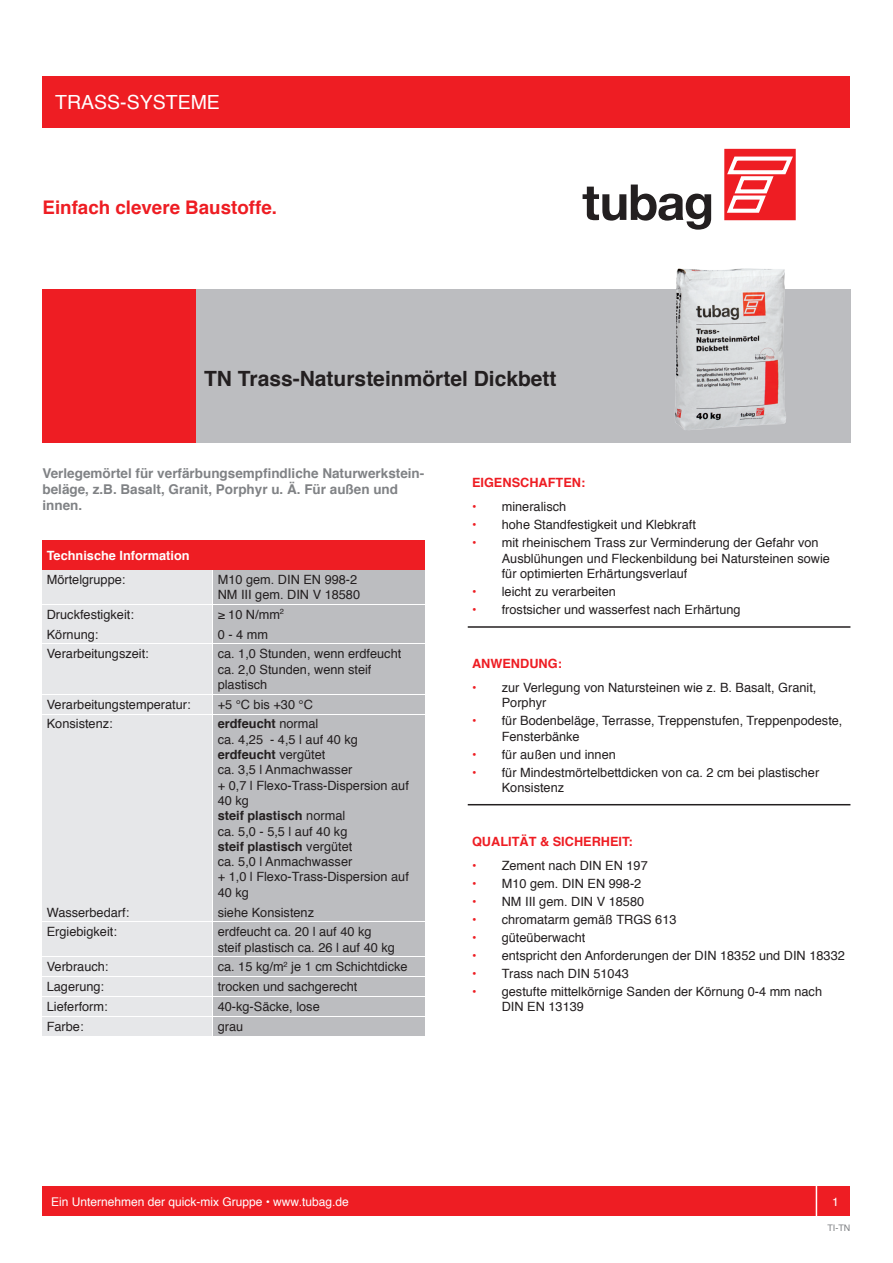
<style>
.page{position:relative;width:893px;height:1263px;background:#fff}
.page>*{position:absolute;margin:0;border:0;box-sizing:border-box;transform-origin:0 0}
.t1{font:700 21px "Helvetica";color:#231f20}
.t2{font:19.5px "Helvetica";color:#fff}
.t3{font:700 18.75px "Helvetica";color:#ee1d23}
.t4{font:700 13.5px/16.2px "Helvetica";color:#808285}
.t5{font:12.75px/15.3px "Helvetica";color:#231f20}
.t6{font:700 12.75px "Helvetica";color:#231f20}
.t7{font:700 12.75px "Helvetica";color:#ee1d23}
.t8{font:700 12.75px "Helvetica";color:#fff}
.t9{font:12px "Helvetica";color:#fff}
.t10{font:9px "Helvetica";color:#808285}
.s1{font-weight:400}
</style>
<div class="page">
<div style="left:43px;top:77px;width:807px;height:51px;background:#ee1d23"></div>
<div style="left:725px;top:150px;width:70px;height:69px;background:#ee1d23"></div>
<div style="left:724px;top:149px;width:72px;height:71px;border:1px solid #ee1d23"></div>
<svg style="left:727px;top:157px;width:66px;height:56px"></svg>
<svg style="left:583px;top:185px;width:128px;height:45px"></svg>
<div style="left:43px;top:1186px;width:807px;height:30px;background:#ee1d23"></div>
<div style="left:816px;top:1181px;width:39px;height:40px;border:2px solid #fff"></div>
<div style="left:191px;top:289px;width:659px;height:153px;background:#bcbdc0"></div>
<div style="left:43px;top:289px;width:153px;height:153px;background:#ee1d23"></div>
<img style="left:675px;top:268px;width:111px;height:162px">
<div style="left:43px;top:540px;width:382px;height:30px;background:#ee1d23"></div>
<div style="left:43px;top:570px;width:169px;height:34px;background:#e6e7e9"></div>
<div style="left:213px;top:570px;width:212px;height:34px;background:#bcbdc0"></div>
<div style="left:43px;top:605px;width:169px;height:18px;background:#e6e7e9"></div>
<div style="left:213px;top:605px;width:212px;height:18px;background:#bcbdc0"></div>
<div style="left:43px;top:625px;width:169px;height:18px;background:#e6e7e9"></div>
<div style="left:213px;top:625px;width:212px;height:18px;background:#bcbdc0"></div>
<div style="left:43px;top:644px;width:169px;height:49px;background:#e6e7e9"></div>
<div style="left:213px;top:644px;width:212px;height:49px;background:#bcbdc0"></div>
<div style="left:43px;top:695px;width:169px;height:18px;background:#e6e7e9"></div>
<div style="left:213px;top:695px;width:212px;height:18px;background:#bcbdc0"></div>
<div style="left:43px;top:715px;width:169px;height:186px;background:#e6e7e9"></div>
<div style="left:213px;top:715px;width:212px;height:186px;background:#bcbdc0"></div>
<div style="left:43px;top:903px;width:169px;height:18px;background:#e6e7e9"></div>
<div style="left:213px;top:903px;width:212px;height:18px;background:#bcbdc0"></div>
<div style="left:43px;top:922px;width:169px;height:34px;background:#e6e7e9"></div>
<div style="left:213px;top:922px;width:212px;height:34px;background:#bcbdc0"></div>
<div style="left:43px;top:957px;width:169px;height:19px;background:#e6e7e9"></div>
<div style="left:213px;top:957px;width:212px;height:19px;background:#bcbdc0"></div>
<div style="left:43px;top:977px;width:169px;height:19px;background:#e6e7e9"></div>
<div style="left:213px;top:977px;width:212px;height:19px;background:#bcbdc0"></div>
<div style="left:43px;top:997px;width:169px;height:18px;background:#e6e7e9"></div>
<div style="left:213px;top:997px;width:212px;height:18px;background:#bcbdc0"></div>
<div style="left:43px;top:1017px;width:169px;height:18px;background:#e6e7e9"></div>
<div style="left:213px;top:1017px;width:212px;height:18px;background:#bcbdc0"></div>
<hr style="left:468px;top:626px;width:382px;height:2px;background:#231f20">
<hr style="left:468px;top:804px;width:382px;height:1px;background:#231f20">
<p class="t2" style="left:55px;top:87px;width:166px">TRASS-SYSTEME</p>
<p class="t3" style="left:43px;top:192px;width:236px">Einfach clevere Baustoffe.</p>
<p class="t1" style="left:204px;top:361px;width:354px">TN Trass-Natursteinmörtel Dickbett</p>
<p class="t4" style="left:43px;top:465px;width:383px">Verlegemörtel für verfärbungsempfindliche Naturwerkstein&shy;beläge, z.B. Basalt, Granit, Porphyr u. Ä. Für außen und innen.</p>
<p class="t8" style="left:47px;top:545px;width:144px">Technische Information</p>
<p class="t5" style="left:47px;top:572px;width:80px">Mörtelgruppe:</p>
<p class="t5" style="left:218px;top:572px;width:141px">M10 gem. DIN EN 998-2</p>
<p class="t5" style="left:218px;top:587px;width:144px">NM III gem. DIN V 18580</p>
<p class="t5" style="left:47px;top:607px;width:89px">Druckfestigkeit:</p>
<p class="t5" style="left:218px;top:607px;width:68px">≥ 10 N/mm<sup>2</sup></p>
<p class="t5" style="left:47px;top:627px;width:53px">Körnung:</p>
<p class="t5" style="left:218px;top:627px;width:52px">0 - 4 mm</p>
<p class="t5" style="left:47px;top:646px;width:104px">Verarbeitungszeit:</p>
<p class="t5" style="left:218px;top:646px;width:185px">ca. 1,0 Stunden, wenn erdfeucht</p>
<p class="t5" style="left:218px;top:662px;width:155px">ca. 2,0 Stunden, wenn steif plastisch</p>
<p class="t5" style="left:47px;top:697px;width:145px">Verarbeitungstemperatur:</p>
<p class="t5" style="left:218px;top:697px;width:97px">+5 °C bis +30 °C</p>
<p class="t5" style="left:47px;top:717px;width:67px">Konsistenz:</p>
<p class="t6" style="left:218px;top:714px;width:102px">erdfeucht <span class="s1">normal</span></p>
<p class="t5" style="left:218px;top:732px;width:142px">ca. 4,25 - 4,5 l auf 40 kg</p>
<p class="t6" style="left:218px;top:744px;width:109px">erdfeucht <span class="s1">vergütet</span></p>
<p class="t5" style="left:218px;top:762px;width:136px">ca. 3,5 l Anmachwasser</p>
<p class="t5" style="left:218px;top:778px;width:193px">+ 0,7 l Flexo-Trass-Dispersion auf<br>40 kg</p>
<p class="t6" style="left:218px;top:805px;width:129px">steif plastisch <span class="s1">normal</span></p>
<p class="t5" style="left:218px;top:824px;width:131px">ca. 5,0 - 5,5 l auf 40 kg</p>
<p class="t6" style="left:218px;top:836px;width:136px">steif plastisch <span class="s1">vergütet</span></p>
<p class="t5" style="left:218px;top:854px;width:136px">ca. 5,0 l Anmachwasser</p>
<p class="t5" style="left:218px;top:870px;width:193px">+ 1,0 l Flexo-Trass-Dispersion auf<br>40 kg</p>
<p class="t5" style="left:47px;top:905px;width:84px">Wasserbedarf:</p>
<p class="t5" style="left:218px;top:905px;width:98px">siehe Konsistenz</p>
<p class="t5" style="left:47px;top:924px;width:72px">Ergiebigkeit:</p>
<p class="t5" style="left:218px;top:924px;width:155px">erdfeucht ca. 20 l auf 40 kg</p>
<p class="t5" style="left:218px;top:940px;width:179px">steif plastisch ca. 26 l auf 40 kg</p>
<p class="t5" style="left:47px;top:959px;width:63px">Verbrauch:</p>
<p class="t5" style="left:218px;top:959px;width:191px">ca. 15 kg/m<sup>2</sup> je 1 cm Schichtdicke</p>
<p class="t5" style="left:47px;top:979px;width:59px">Lagerung:</p>
<p class="t5" style="left:218px;top:979px;width:141px">trocken und sachgerecht</p>
<p class="t5" style="left:47px;top:999px;width:62px">Lieferform:</p>
<p class="t5" style="left:218px;top:999px;width:104px">40-kg-Säcke, lose</p>
<p class="t5" style="left:47px;top:1019px;width:38px">Farbe:</p>
<p class="t5" style="left:218px;top:1019px;width:27px">grau</p>
<p class="t7" style="left:472px;top:473px;width:115px">EIGENSCHAFTEN:</p>
<p class="t7" style="left:472px;top:497px;width:6px">•</p>
<p class="t5" style="left:502px;top:500px;width:66px">mineralisch</p>
<p class="t7" style="left:472px;top:515px;width:6px">•</p>
<p class="t5" style="left:502px;top:518px;width:196px">hohe Standfestigkeit und Klebkraft</p>
<p class="t7" style="left:472px;top:533px;width:6px">•</p>
<p class="t5" style="left:502px;top:536px;width:330px">mit rheinischem Trass zur Verminderung der Gefahr von<br>Ausblü hungen und Fleckenbildung bei Natursteinen sowie fü r optimierten Erhärtungsverlauf</p>
<p class="t7" style="left:472px;top:581px;width:6px">•</p>
<p class="t5" style="left:502px;top:584px;width:116px">leicht zu verarbeiten</p>
<p class="t7" style="left:472px;top:599px;width:6px">•</p>
<p class="t5" style="left:502px;top:602px;width:240px">frostsicher und wasserfest nach Erhärtung</p>
<p class="t7" style="left:472px;top:653px;width:91px">ANWENDUNG:</p>
<p class="t7" style="left:472px;top:677px;width:6px">•</p>
<p class="t5" style="left:502px;top:680px;width:316px">zur Verlegung von Natursteinen wie z. B. Basalt, Granit,<br>Porphyr</p>
<p class="t7" style="left:472px;top:710px;width:6px">•</p>
<p class="t5" style="left:502px;top:713px;width:342px">fü r Bodenbeläge, Terrasse, Treppenstufen, Treppenpodeste,<br>Fensterbänke</p>
<p class="t7" style="left:472px;top:744px;width:6px">•</p>
<p class="t5" style="left:502px;top:747px;width:116px">fü r außen und innen</p>
<p class="t7" style="left:472px;top:762px;width:6px">•</p>
<p class="t5" style="left:502px;top:765px;width:319px">fü r Mindestmörtelbettdicken von ca. 2 cm bei plastischer<br>Konsistenz</p>
<p class="t7" style="left:472px;top:831px;width:162px">QUALITÄT &amp; SICHERHEIT:</p>
<p class="t7" style="left:472px;top:855px;width:6px">•</p>
<p class="t5" style="left:502px;top:858px;width:147px">Zement nach DIN EN 197</p>
<p class="t7" style="left:472px;top:873px;width:6px">•</p>
<p class="t5" style="left:502px;top:876px;width:141px">M10 gem. DIN EN 998-2</p>
<p class="t7" style="left:472px;top:891px;width:6px">•</p>
<p class="t5" style="left:502px;top:894px;width:144px">NM III gem. DIN V 18580</p>
<p class="t7" style="left:472px;top:909px;width:6px">•</p>
<p class="t5" style="left:502px;top:912px;width:176px">chromatarm gemäß TRGS 613</p>
<p class="t7" style="left:472px;top:927px;width:6px">•</p>
<p class="t5" style="left:502px;top:930px;width:85px">güteü berwacht</p>
<p class="t7" style="left:472px;top:945px;width:6px">•</p>
<p class="t5" style="left:502px;top:948px;width:345px">entspricht den Anforderungen der DIN 18352 und DIN 18332</p>
<p class="t7" style="left:472px;top:963px;width:6px">•</p>
<p class="t5" style="left:502px;top:966px;width:129px">Trass nach DIN 51043</p>
<p class="t7" style="left:472px;top:981px;width:6px">•</p>
<p class="t5" style="left:502px;top:984px;width:322px">gestufte mittelkörnige Sanden der Körnung 0-4 mm nach<br>DIN EN 13139</p>
<p class="t9" style="left:51px;top:1192px;width:299px">Ein Unternehmen der quick-mix Gruppe • www.tubag.de</p>
<p class="t9" style="left:832px;top:1192px;width:8px">1</p>
<p class="t10" style="left:827px;top:1221px;width:24px">TI-TN</p>
</div>
